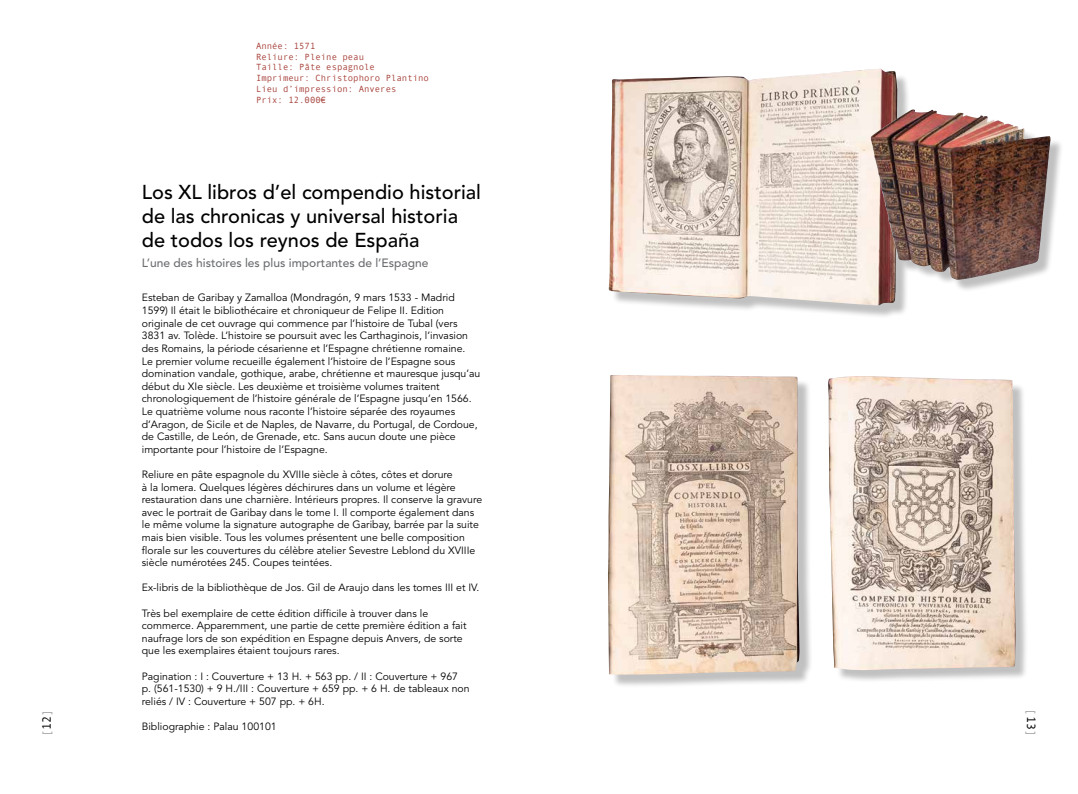
<style>
.page{position:relative;width:1078px;height:794px;background:#fff}
.page>*{position:absolute;margin:0;border:0;box-sizing:border-box;transform-origin:0 0}
.t1{font:500 20px/24px "Avenir";color:#000}
.t2{font:500 12px "Avenir";color:#6d6e71}
.t3{font:12px "Andale Mono";color:#a7a9ac}
.t4{font:10.5px/12.6px "Avenir";color:#000}
.t5{font:9px/10.8px "Andale Mono";color:#a7423b}
.s1{color:#000}
</style>
<div class="page">
<div style="left:611px;top:72px;width:299px;height:247px;background:#000;opacity:.25"></div>
<img style="left:608px;top:69px;width:289px;height:236px">
<div style="left:610px;top:377px;width:202px;height:311px;background:#000;opacity:.25"></div>
<img style="left:608px;top:375px;width:191px;height:299px">
<div style="left:830px;top:378px;width:198px;height:305px;background:#000;opacity:.25"></div>
<img style="left:828px;top:376px;width:187px;height:294px">
<div style="left:873px;top:112px;width:190px;height:181px;background:#000;opacity:.25"></div>
<img style="left:870px;top:109px;width:180px;height:171px">
<p class="t5" style="left:256px;top:40px;width:174px">Année: 1571<br>Reliure: Pleine peau<br>Taille: Pâte espagnole<br>Imprimeur: Christophoro Plantino<br>Lieu d’impression: Anveres<br>Prix: 12.000€</p>
<h1 class="t1" style="left:142px;top:180px;width:340px">Los XL libros d’el compendio historial de las chronicas y universal historia de todos los reynos de España</h1>
<p class="t2" style="left:142px;top:256px;width:288px">L’une des histoires les plus importantes de l’Espagne</p>
<p class="t4" style="left:142px;top:292px;width:340px">Esteban de Garibay y Zamalloa (Mondragón, 9 mars 1533 - Madrid 1599) Il était le bibliothécaire et chroniqueur de Felipe II. Edition originale de cet ouvrage qui commence par l’histoire de Tubal (vers 3831 av. Tolède. L’histoire se poursuit avec les Carthaginois, l’invasion des Romains, la période césarienne et l’Espagne chrétienne romaine.<br>Le premier volume recueille également l’histoire de l’Espagne sous domination vandale, gothique, arabe, chrétienne et mauresque jusqu’au début du XIe siècle. Les deuxième et troisième volumes traitent chronologiquement de l’histoire générale de l’Espagne jusqu’en 1566.<br>Le quatrième volume nous raconte l’histoire séparée des royaumes d’Aragon, de Sicile et de Naples, de Navarre, du Portugal, de Cordoue, de Castille, de León, de Grenade, etc. Sans aucun doute une pièce importante pour l’histoire de l’Espagne.</p>
<p class="t4" style="left:142px;top:468px;width:342px">Reliure en pâte espagnole du XVIIIe siècle à côtes, côtes et dorure<br>à la lomera. Quelques légères déchirures dans un volume et légère restauration dans une charnière. Intérieurs propres. Il conserve la gravure avec le portrait de Garibay dans le tome I. Il comporte également dans le même volume la signature autographe de Garibay, barrée par la suite mais bien visible. Tous les volumes présentent une belle composition florale sur les couvertures du célèbre atelier Sevestre Leblond du XVIIIe siècle numérotées 245. Coupes teintées.</p>
<p class="t4" style="left:142px;top:582px;width:339px">Ex-libris de la bibliothèque de Jos. Gil de Araujo dans les tomes III et IV.</p>
<p class="t4" style="left:142px;top:607px;width:326px">Très bel exemplaire de cette édition difficile à trouver dans le commerce. Apparemment, une partie de cette première édition a fait naufrage lors de son expédition en Espagne depuis Anvers, de sorte que les exemplaires étaient toujours rares.</p>
<p class="t4" style="left:142px;top:670px;width:329px">Pagination : I : Couverture + 13 H. + 563 pp. / II : Couverture + 967 p. (561-1530) + 9 H./III : Couverture + 659 pp. + 6 H. de tableaux non reliés / IV : Couverture + 507 pp. + 6H.</p>
<p class="t4" style="left:142px;top:720px;width:136px">Bibliographie : Palau 100101</p>
<p class="t3" style="left:40px;top:737px;width:30px;rotate:-90deg">[<span class="s1">12</span>]</p>
<p class="t3" style="left:1037px;top:708px;width:30px;rotate:90deg">[<span class="s1">13</span>]</p>
</div>
